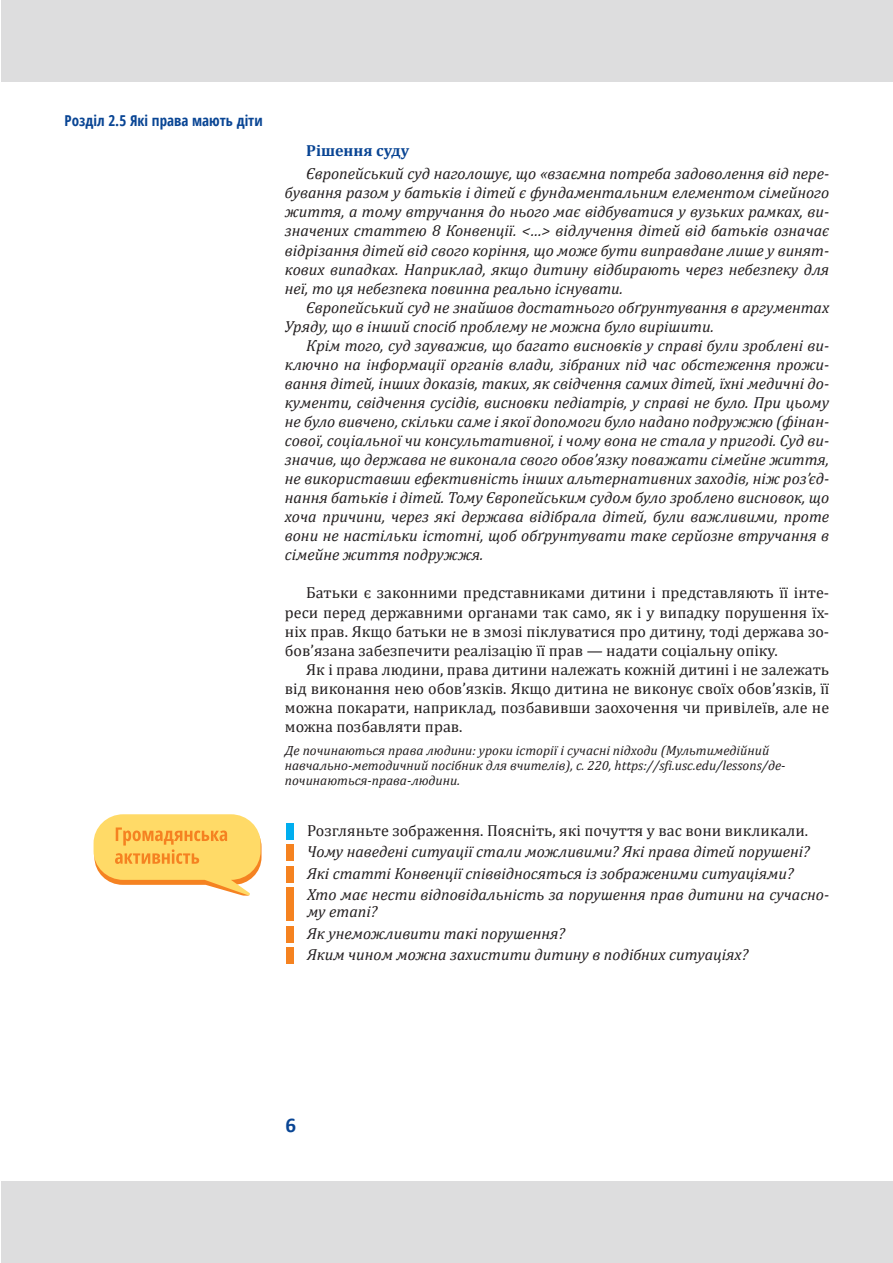
<style>
.page{position:relative;width:893px;height:1263px;background:#fff}
.page>*{position:absolute;margin:0;border:0;box-sizing:border-box;transform-origin:0 0}
.t1{font:700 21px "Calibri";color:#094594}
.Body_text{font:italic 16.05px/19px "Cambria";color:#231f20;text-align:justify}
.Body_text-2{font:16.05px/19px "Cambria";color:#231f20;text-align:justify}
.питання_в_табл_2{font:italic 16.05px/17.2px "Cambria";color:#231f20}
.завдання_в_табл{font:16.05px "Cambria";color:#231f20}
.ЗАГ_в_ТЕКСТІ{font:700 16.05px "Cambria";color:#094594}
.t2{font:700 condensed 15px "Open Sans";color:#094594}
.Д_Ж_Е_Р_Е_Л_О{font:italic 13.5px/15px "Cambria";color:#231f20}
</style>
<div class="page">
<div style="left:1px;top:0;width:892px;height:82px;background:#ddddde"></div>
<div style="left:1px;top:1181px;width:892px;height:81px;background:#ddddde"></div>
<div style="left:286px;top:823px;width:7px;height:16px;background:#00aeef"></div>
<div style="left:286px;top:845px;width:7px;height:16px;background:#f58220"></div>
<div style="left:286px;top:866px;width:7px;height:16px;background:#f58220"></div>
<div style="left:286px;top:888px;width:7px;height:33px;background:#f58220"></div>
<div style="left:286px;top:926px;width:7px;height:16px;background:#f58220"></div>
<div style="left:286px;top:948px;width:7px;height:16px;background:#f58220"></div>
<svg style="left:94px;top:814px;width:167px;height:82px"></svg>
<p class="t2" style="left:65px;top:110px;width:200px">Розділ 2.5 Які права мають діти</p>
<p class="ЗАГ_в_ТЕКСТІ" style="left:306px;top:139px;width:105px">Рішення суду</p>
<p class="Body_text" style="left:285px;top:164px;width:546px;text-indent:21px">Європейський суд наголошує, що «взаємна потреба задоволення від пере&shy;бування разом у батьків і дітей є фундаментальним елементом сімейного життя, а тому втручання до нього має відбуватися у вузьких рамках, ви&shy;значених статтею 8 Конвенції. &lt;…&gt; відлучення дітей від батьків означає відрізання дітей від свого коріння, що може бути виправдане лише у винят&shy;кових випадках. Наприклад, якщо дитину відбирають через небезпеку для неї, то ця небезпека повинна реально існувати.</p>
<p class="Body_text" style="left:285px;top:297px;width:546px;text-indent:21px">Європейський суд не знайшов достатнього обґрунтування в аргументах<br>Уряду, що в інший спосіб проблему не можна було вирішити.</p>
<p class="Body_text" style="left:285px;top:335px;width:546px;text-indent:21px">Крім того, суд зауважив, що багато висновків у справі були зроблені ви&shy;ключно на інформації органів влади, зібраних під час обстеження прожи&shy;вання дітей, інших доказів, таких, як свідчення самих дітей, їхні медичні до&shy;кументи, свідчення сусідів, висновки педіатрів, у справі не було. При цьому не було вивчено, скільки саме і якої допомоги було надано подружжю (фінан&shy;сової, соціальної чи консультативної, і чому вона не стала у пригоді. Суд ви&shy;значив, що держава не виконала свого обов’язку поважати сімейне життя, не використавши ефективність інших альтернативних заходів, ніж роз’єд&shy;нання батьків і дітей. Тому Європейським судом було зроблено висновок, що хоча причини, через які держава відібрала дітей, були важливими, проте вони не настільки істотні, щоб обґрунтувати таке серйозне втручання в сімейне життя подружжя.</p>
<p class="Body_text-2" style="left:285px;top:583px;width:546px;text-indent:21px">Батьки є законними представниками дитини і представляють її інте&shy;реси перед державними органами так само, як і у випадку порушення їх&shy;ніх прав. Якщо батьки не в змозі піклуватися про дитину, тоді держава зо&shy;бов’язана забезпечити реалізацію її прав — надати соціальну опіку.</p>
<p class="Body_text-2" style="left:285px;top:660px;width:546px;text-indent:21px">Як і права людини, права дитини належать кожній дитині і не залежать від виконання нею обов’язків. Якщо дитина не виконує своїх обов’язків, її можна покарати, наприклад, позбавивши заохочення чи привілеїв, але не можна позбавляти прав.</p>
<p class="Д_Ж_Е_Р_Е_Л_О" style="left:285px;top:743px;width:501px">Де починаються права людини: уроки історії і сучасні підходи (Мультимедійний навчально-методичний посібник для вчителів), с. 220, https://sfi.usc.edu/lessons/де&shy;починаються-права-людини.</p>
<p class="завдання_в_табл" style="left:307px;top:821px;width:503px">Розгляньте зображення. Поясніть, які почуття у вас вони викликали.</p>
<p class="питання_в_табл_2" style="left:307px;top:842px;width:504px">Чому наведені ситуації стали можливими? Які права дітей порушені?</p>
<p class="питання_в_табл_2" style="left:307px;top:864px;width:488px">Які статті Конвенції співвідносяться із зображеними ситуаціями?</p>
<p class="питання_в_табл_2" style="left:307px;top:885px;width:523px">Хто має нести відповідальність за порушення прав дитини на сучасно&shy;му етапі?</p>
<p class="питання_в_табл_2" style="left:307px;top:924px;width:259px">Як унеможливити такі порушення?</p>
<p class="питання_в_табл_2" style="left:307px;top:946px;width:443px">Яким чином можна захистити дитину в подібних ситуаціях?</p>
<h1 class="t1" style="left:286px;top:1110px;width:12px">6</h1>
</div>
